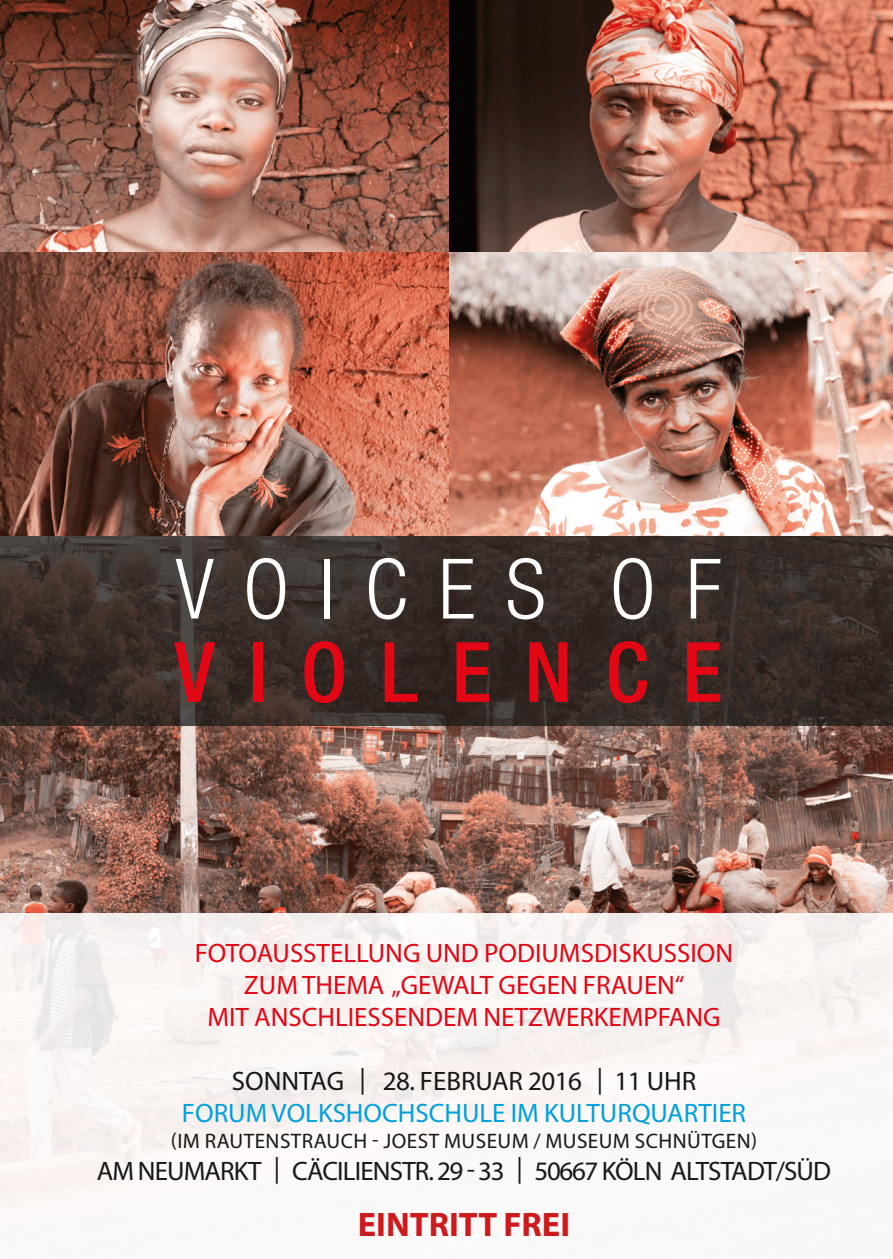
<style>
.page{position:relative;width:893px;height:1259px;background:#fff}
.page>*{position:absolute;margin:0;border:0;box-sizing:border-box;transform-origin:0 0}
.t1{font:300 condensed 83.4px "Helvetica Neue LT";letter-spacing:.36em;color:#fff}
.t2{font:500 condensed 83.4px "Helvetica Neue LT";letter-spacing:.4em;color:#e30614}
.t3{font:700 34.2px "Myriad Pro";color:#ce1a1d}
.t4{font:26.7px "Myriad Pro";color:#e30614}
.t5{font:26.7px "Myriad Pro";letter-spacing:-.03em;color:#181816}
.t6{font:26.7px "Myriad Pro";color:#00a0dd}
.t7{font:26.7px "Myriad Pro";color:#181816}
.t8{font:21px "Myriad Pro";letter-spacing:.02em;color:#181816}
</style>
<div class="page">
<img style="left:0;top:725px;width:893px;height:188px">
<img style="left:448px;top:252px;width:445px;height:284px">
<img style="left:448px;top:0;width:445px;height:252px">
<img style="left:0;top:252px;width:448px;height:284px">
<svg style="left:0;top:0;width:448px;height:252px;background:#986759"></svg>
<svg style="left:0;top:536px;width:893px;height:189px;background:#372c28"></svg>
<div style="left:0;top:913px;width:893px;height:346px;background:linear-gradient(to right,#f9f4f2,#faf7f6)"></div>
<p class="t1" style="left:175px;top:541px;width:548px">VOICES OF</p>
<p class="t2" style="left:175px;top:622px;width:549px">VIOLENCE</p>
<p class="t4" style="left:195px;top:936px;width:540px">FOTOAUSSTELLUNG UND PODIUMSDISKUSSION</p>
<p class="t4" style="left:244px;top:968px;width:442px">ZUM THEMA „GEWALT GEGEN FRAUEN“</p>
<p class="t4" style="left:207px;top:1000px;width:515px">MIT ANSCHLIESSENDEM NETZWERKEMPFANG</p>
<p class="t7" style="left:232px;top:1065px;width:466px">SONNTAG | 28. FEBRUAR 2016 | 11 UHR</p>
<p class="t6" style="left:182px;top:1097px;width:566px">FORUM VOLKSHOCHSCHULE IM KULTURQUARTIER</p>
<p class="t8" style="left:171px;top:1127px;width:588px">(IM RAUTENSTRAUCH - JOEST MUSEUM / MUSEUM SCHNÜTGEN)</p>
<p class="t5" style="left:97px;top:1154px;width:736px">AM NEUMARKT | CÄCILIENSTR. 29 - 33 | 50667 KÖLN ALTSTADT/SÜD</p>
<p class="t3" style="left:358px;top:1202px;width:214px">EINTRITT FREI</p>
</div>
